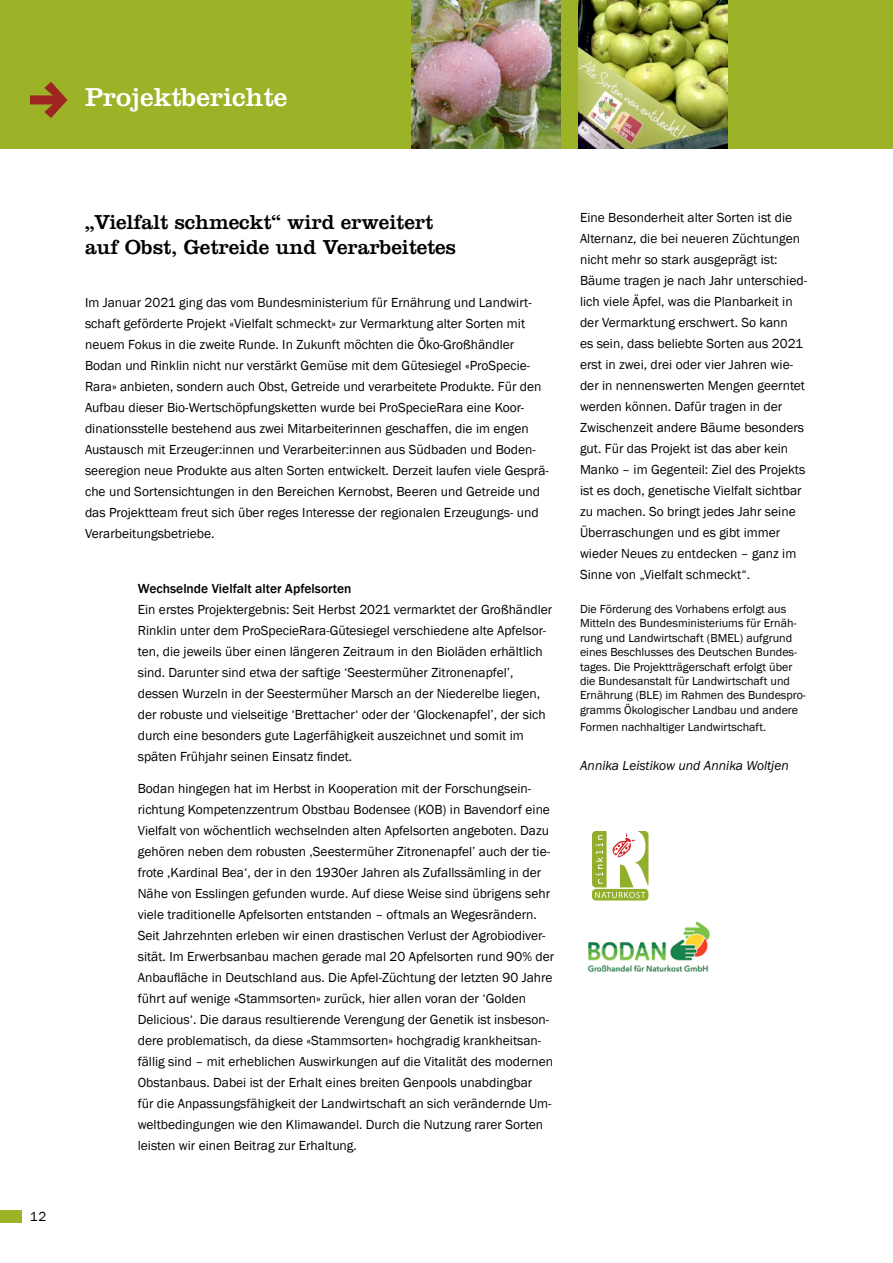
<style>
.page{position:relative;width:893px;height:1263px;background:#fff}
.page>*{position:absolute;margin:0;border:0;box-sizing:border-box;transform-origin:0 0}
.t1{font:27px "Clarendon";letter-spacing:-.005em;color:#fff}
.t2{font:21px/25.2px "Clarendon";letter-spacing:-.005em;color:#000}
.t3{font:13.5px/21px "Franklin Gothic";color:#000}
.t4{font:500 13.5px "Franklin Gothic";color:#000}
.t5{font:italic 13.5px "Franklin Gothic";color:#000}
.t6{font:12px/14.4px "Franklin Gothic";color:#000}
</style>
<div class="page">
<div style="left:0;top:1210px;width:21px;height:12px;background:#9cb227"></div>
<div style="left:0;top:0;width:893px;height:149px;background:#9cb227"></div>
<img style="left:588px;top:921px;width:122px;height:51px">
<svg style="left:592px;top:831px;width:56px;height:69px"></svg>
<img style="left:579px;top:0;width:149px;height:149px">
<img style="left:412px;top:0;width:149px;height:149px">
<h1 class="t1" style="left:85px;top:82px;width:204px">Projektberichte</h1>
<p class="t3" style="left:30px;top:1206px;width:18px">12</p>
<h2 class="t2" style="left:85px;top:209px;width:373px">„Vielfalt schmeckt“ wird erweitert auf Obst, Getreide und Verarbeitetes</h2>
<p class="t3" style="left:85px;top:292px;width:465px">Im Januar 2021 ging das vom Bundesministerium für Ernährung und Landwirt&shy;schaft geförderte Projekt «Vielfalt schmeckt» zur Vermarktung alter Sorten mit neuem Fokus in die zweite Runde. In Zukunft möchten die Öko-Großhändler Bodan und Rinklin nicht nur verstärkt Gemüse mit dem Gütesiegel «ProSpecie-Rara» anbieten, sondern auch Obst, Getreide und verarbeitete Produkte. Für den Aufbau dieser Bio-Wertschöpfungsketten wurde bei ProSpecieRara eine Koor&shy;dinationsstelle bestehend aus zwei Mitarbeiterinnen geschaffen, die im engen Austausch mit Erzeuger:innen und Verarbeiter:innen aus Südbaden und Boden&shy;seeregion neue Produkte aus alten Sorten entwickelt. Derzeit laufen viele Gesprä&shy;che und Sortensichtungen in den Bereichen Kernobst, Beeren und Getreide und das Projektteam freut sich über reges Interesse der regionalen Erzeugungs- und Verarbeitungsbetriebe.</p>
<p class="t4" style="left:138px;top:580px;width:215px">Wechselnde Vielfalt alter Apfelsorten</p>
<p class="t3" style="left:138px;top:599px;width:416px">Ein erstes Projektergebnis: Seit Herbst 2021 vermarktet der Großhändler Rinklin unter dem ProSpecieRara-Gütesiegel verschiedene alte Apfelsor&shy;ten, die jeweils über einen längeren Zeitraum in den Bioläden erhältlich sind. Darunter sind etwa der saftige ‘Seestermüher Zitronenapfel’, dessen Wurzeln in der Seestermüher Marsch an der Niederelbe liegen, der robuste und vielseitige ‘Brettacher‘ oder der ‘Glockenapfel’, der sich durch eine besonders gute Lagerfähigkeit auszeichnet und somit im späten Frühjahr seinen Einsatz findet.</p>
<p class="t3" style="left:138px;top:778px;width:418px">Bodan hingegen hat im Herbst in Kooperation mit der Forschungsein&shy;richtung Kompetenzzentrum Obstbau Bodensee (KOB) in Bavendorf eine Vielfalt von wöchentlich wechselnden alten Apfelsorten angeboten. Dazu gehören neben dem robusten ,Seestermüher Zitronenapfel’ auch der tie&shy;frote ,Kardinal Bea‘, der in den 1930er Jahren als Zufallssämling in der Nähe von Esslingen gefunden wurde. Auf diese Weise sind übrigens sehr viele traditionelle Apfelsorten entstanden – oftmals an Wegesrändern.<br>Seit Jahrzehnten erleben wir einen drastischen Verlust der Agrobiodiver&shy;sität. Im Erwerbsanbau machen gerade mal 20 Apfelsorten rund 90% der Anbaufläche in Deutschland aus. Die Apfel-Züchtung der letzten 90 Jahre führt auf wenige «Stammsorten» zurück, hier allen voran der ‘Golden Delicious‘. Die daraus resultierende Verengung der Genetik ist insbeson&shy;dere problematisch, da diese «Stammsorten» hochgradig krankheitsan&shy;fällig sind – mit erheblichen Auswirkungen auf die Vitalität des modernen Obstanbaus. Dabei ist der Erhalt eines breiten Genpools unabdingbar<br>für die Anpassungsfähigkeit der Landwirtschaft an sich verändernde Um&shy;weltbedingungen wie den Klimawandel. Durch die Nutzung rarer Sorten leisten wir einen Beitrag zur Erhaltung.</p>
<p class="t3" style="left:580px;top:207px;width:229px">Eine Besonderheit alter Sorten ist die Alternanz, die bei neueren Züchtungen nicht mehr so stark ausgeprägt ist:<br>Bäume tragen je nach Jahr unterschied&shy;lich viele Äpfel, was die Planbarkeit in der Vermarktung erschwert. So kann<br>es sein, dass beliebte Sorten aus 2021 erst in zwei, drei oder vier Jahren wie&shy;der in nennenswerten Mengen geerntet werden können. Dafür tragen in der Zwischenzeit andere Bäume besonders gut. Für das Projekt ist das aber kein Manko – im Gegenteil: Ziel des Projekts ist es doch, genetische Vielfalt sichtbar zu machen. So bringt jedes Jahr seine Überraschungen und es gibt immer wieder Neues zu entdecken – ganz im Sinne von „Vielfalt schmeckt“.</p>
<p class="t6" style="left:580px;top:602px;width:227px">Die Förderung des Vorhabens erfolgt aus Mitteln des Bundesministeriums für Ernäh&shy;rung und Landwirtschaft (BMEL) aufgrund eines Beschlusses des Deutschen Bundes&shy;tages. Die Projektträgerschaft erfolgt über die Bundesanstalt für Landwirtschaft und Ernährung (BLE) im Rahmen des Bundespro&shy;gramms Ökologischer Landbau und andere</p>
<p class="t6" style="left:580px;top:720px;width:188px">Formen nachhaltiger Landwirtschaft.</p>
<p class="t5" style="left:580px;top:757px;width:210px">Annika Leistikow und Annika Woltjen</p>
</div>
